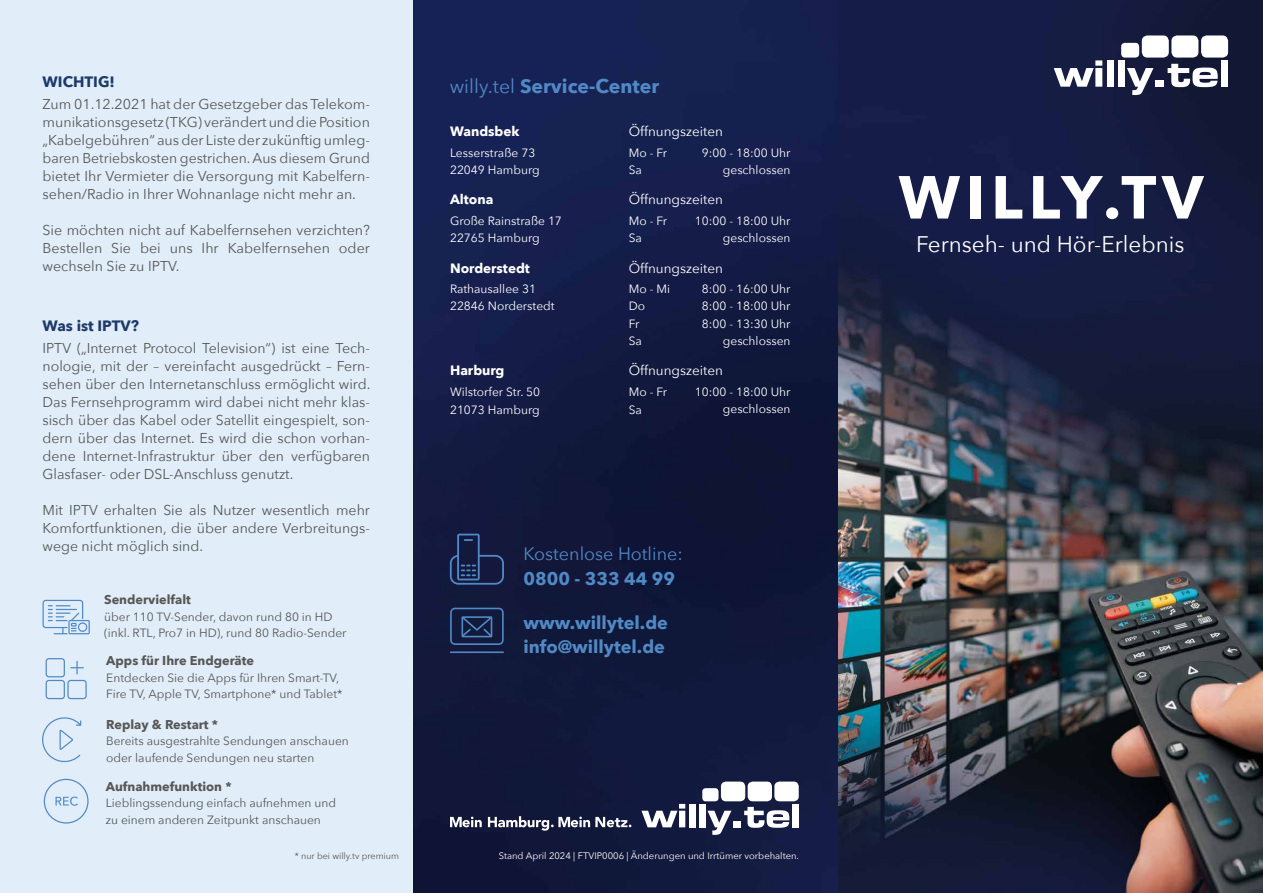
<style>
.page{position:relative;width:1263px;height:893px;background:#fff}
.page>*{position:absolute;margin:0;border:0;box-sizing:border-box;transform-origin:0 0}
.t1{font:700 60px "Avenir Next";letter-spacing:.1em;color:#fff}
.t2{font:22.5px "Avenir Next";color:#fff}
.t3{font:700 19.5px "Avenir Next";color:#5189c6}
.t4{font:700 18px/24.6px "Avenir Next";color:#5189c6}
.t5{font:18px "Avenir Next";color:#5189c6}
.t6{font:700 15px "Avenir Next";color:#1d3a6a}
.t7{font:14.25px/18px "Avenir Next";color:#575756;text-align:justify}
.t8{font:13.5px "Avenir Next";color:#fff}
.t9{font:700 13.5px "Avenir Next";color:#fff}
.t10{font:700 12.75px "Avenir Next";color:#575756}
.t11{font:12px/16.5px "Avenir Next";color:#575756}
.t12{font:12px/17.2px "Avenir Next";color:#fff}
.t13{font:9.45px "Avenir Next";color:#fff}
.t14{font:9px "Avenir Next";color:#575756}
.s1{font-weight:400}
</style>
<div class="page">
<img style="left:838px;top:0;width:425px;height:893px">
<svg style="left:412px;top:0;width:426px;height:893px;fill:#131a3e"></svg>
<div style="left:0;top:0;width:412px;height:893px;background:#e1eef9"></div>
<svg style="left:641px;top:804px;width:44px;height:23px"></svg>
<div style="left:689px;top:804px;width:6px;height:23px;background:#fff"></div>
<div style="left:699px;top:804px;width:7px;height:23px;background:#fff"></div>
<svg style="left:707px;top:811px;width:24px;height:24px"></svg>
<div style="left:733px;top:821px;width:8px;height:6px;background:#fff"></div>
<svg style="left:744px;top:807px;width:45px;height:21px"></svg>
<div style="left:792px;top:804px;width:7px;height:23px;background:#fff"></div>
<div style="left:702px;top:788px;width:16px;height:13px;background:#fff;border-radius:3px"></div>
<div style="left:721px;top:782px;width:24px;height:19px;background:#fff;border-radius:5px"></div>
<div style="left:748px;top:782px;width:24px;height:19px;background:#fff;border-radius:5px"></div>
<div style="left:774px;top:782px;width:25px;height:19px;background:#fff;border-radius:5px"></div>
<svg style="left:450px;top:817px;width:32px;height:10px"></svg>
<svg style="left:488px;top:816px;width:143px;height:15px"></svg>
<svg style="left:450px;top:534px;width:54px;height:51px"></svg>
<hr style="left:450px;top:651px;width:54px;height:2px;background:#5189c6">
<svg style="left:450px;top:608px;width:54px;height:37px"></svg>
<svg style="left:1054px;top:60px;width:48px;height:27px"></svg>
<div style="left:1107px;top:60px;width:7px;height:27px;background:#fff"></div>
<div style="left:1118px;top:60px;width:7px;height:27px;background:#fff"></div>
<svg style="left:1127px;top:68px;width:26px;height:27px"></svg>
<div style="left:1155px;top:80px;width:9px;height:7px;background:#fff"></div>
<svg style="left:1167px;top:64px;width:51px;height:23px"></svg>
<div style="left:1221px;top:60px;width:7px;height:27px;background:#fff"></div>
<div style="left:1121px;top:43px;width:18px;height:15px;background:#fff;border-radius:4px"></div>
<div style="left:1142px;top:35px;width:27px;height:23px;background:#fff;border-radius:6px"></div>
<div style="left:1171px;top:35px;width:27px;height:23px;background:#fff;border-radius:6px"></div>
<div style="left:1201px;top:35px;width:27px;height:23px;background:#fff;border-radius:6px"></div>
<svg style="left:44px;top:779px;width:45px;height:45px"></svg>
<svg style="left:42px;top:717px;width:39px;height:46px"></svg>
<svg style="left:43px;top:600px;width:47px;height:34px"></svg>
<svg style="left:46px;top:658px;width:41px;height:41px"></svg>
<p class="t6" style="left:43px;top:69px;width:74px">WICHTIG!</p>
<p class="t7" style="left:43px;top:95px;width:329px">Zum 01.12.2021 hat der Gesetzgeber das Telekom&shy;munikationsgesetz (TKG) verändert und die Position „Kabelgebühren“ aus der Liste der zukünftig umleg&shy;baren Betriebskosten gestrichen. Aus diesem Grund bietet Ihr Vermieter die Versorgung mit Kabelfern&shy;sehen/Radio in Ihrer Wohnanlage nicht mehr an.</p>
<p class="t7" style="left:43px;top:221px;width:329px">Sie möchten nicht auf Kabelfernsehen verzichten?<br>Bestellen Sie bei uns Ihr Kabelfernsehen oder wechseln Sie zu IPTV.</p>
<p class="t6" style="left:43px;top:313px;width:98px">Was ist IPTV?</p>
<p class="t7" style="left:43px;top:339px;width:329px">IPTV („Internet Protocol Television“) ist eine Tech&shy;nologie, mit der – vereinfacht ausgedrückt – Fern&shy;sehen über den Internetanschluss ermöglicht wird.<br>Das Fernsehprogramm wird dabei nicht mehr klas&shy;sisch über das Kabel oder Satellit eingespielt, son&shy;dern über das Internet. Es wird die schon vorhan&shy;dene Internet-Infrastruktur über den verfügbaren Glasfaser- oder DSL-Anschluss genutzt.</p>
<p class="t7" style="left:43px;top:501px;width:329px">Mit IPTV erhalten Sie als Nutzer wesentlich mehr Komfortfunktionen, die über andere Verbreitungs&shy;wege nicht möglich sind.</p>
<p class="t10" style="left:104px;top:589px;width:88px">Sendervielfalt</p>
<p class="t11" style="left:104px;top:608px;width:244px">über 110 TV-Sender, davon rund 80 in HD (inkl. RTL, Pro7 in HD), rund 80 Radio-Sender</p>
<p class="t10" style="left:106px;top:650px;width:149px">Apps für Ihre Endgeräte</p>
<p class="t11" style="left:106px;top:669px;width:238px">Entdecken Sie die Apps für Ihren Smart-TV,<br>Fire TV, Apple TV, Smartphone* und Tablet*</p>
<p class="t10" style="left:106px;top:713px;width:113px">Replay &amp; Restart *</p>
<p class="t11" style="left:106px;top:732px;width:244px">Bereits ausgestrahlte Sendungen anschauen oder laufende Sendungen neu starten</p>
<p class="t10" style="left:106px;top:775px;width:127px">Aufnahmefunktion *</p>
<p class="t11" style="left:106px;top:794px;width:232px">Lieblingssendung einfach aufnehmen und zu einem anderen Zeitpunkt anschauen</p>
<p class="t14" style="left:295px;top:848px;width:106px">* nur bei willy.tv premium</p>
<h3 class="t3" style="left:450px;top:69px;width:211px"><span class="s1">willy.tel</span> Service-Center</h3>
<p class="t9" style="left:450px;top:120px;width:71px">Wandsbek</p>
<p class="t8" style="left:629px;top:120px;width:96px">Öffnungszeiten</p>
<p class="t12" style="left:450px;top:143px;width:91px">Lesserstraße 73<br>22049 Hamburg</p>
<p class="t12" style="left:629px;top:143px;width:40px">Mo - Fr<br>Sa</p>
<p class="t12" style="left:702px;top:143px;width:90px;text-align:right">9:00 - 18:00 Uhr geschlossen</p>
<p class="t9" style="left:450px;top:188px;width:45px">Altona</p>
<p class="t8" style="left:629px;top:188px;width:96px">Öffnungszeiten</p>
<p class="t12" style="left:450px;top:211px;width:113px">Große Rainstraße 17<br>22765 Hamburg</p>
<p class="t12" style="left:629px;top:211px;width:40px">Mo - Fr<br>Sa</p>
<p class="t12" style="left:695px;top:211px;width:97px;text-align:right">10:00 - 18:00 Uhr geschlossen</p>
<p class="t9" style="left:450px;top:256px;width:81px">Norderstedt</p>
<p class="t8" style="left:629px;top:256px;width:96px">Öffnungszeiten</p>
<p class="t12" style="left:450px;top:280px;width:106px">Rathausallee 31<br>22846 Norderstedt</p>
<p class="t12" style="left:629px;top:280px;width:43px">Mo - Mi<br>Do<br>Fr<br>Sa</p>
<p class="t12" style="left:702px;top:280px;width:90px;text-align:right">8:00 - 16:00 Uhr<br>8:00 - 18:00 Uhr<br>8:00 - 13:30 Uhr geschlossen</p>
<p class="t9" style="left:450px;top:359px;width:56px">Harburg</p>
<p class="t8" style="left:629px;top:359px;width:96px">Öffnungszeiten</p>
<p class="t12" style="left:450px;top:382px;width:92px;line-height:18px">Wilstorfer Str. 50<br>21073 Hamburg</p>
<p class="t12" style="left:629px;top:382px;width:40px;line-height:18px">Mo - Fr<br>Sa</p>
<p class="t12" style="left:695px;top:383px;width:97px;text-align:right">10:00 - 18:00 Uhr geschlossen</p>
<p class="t5" style="left:523px;top:538px;width:161px">Kostenlose Hotline:</p>
<p class="t4" style="left:523px;top:566px;width:153px">0800 - 333 44 99</p>
<p class="t4" style="left:523px;top:610px;width:146px">www.willytel.de info@willytel.de</p>
<p class="t13" style="left:499px;top:848px;width:302px">Stand April 2024 | FTVIP0006 | Änderungen und Irrtümer vorbehalten.</p>
<h1 class="t1" style="left:898px;top:146px;width:306px">WILLY.TV</h1>
<h2 class="t2" style="left:916px;top:225px;width:270px">Fernseh- und Hör-Erlebnis</h2>
</div>
